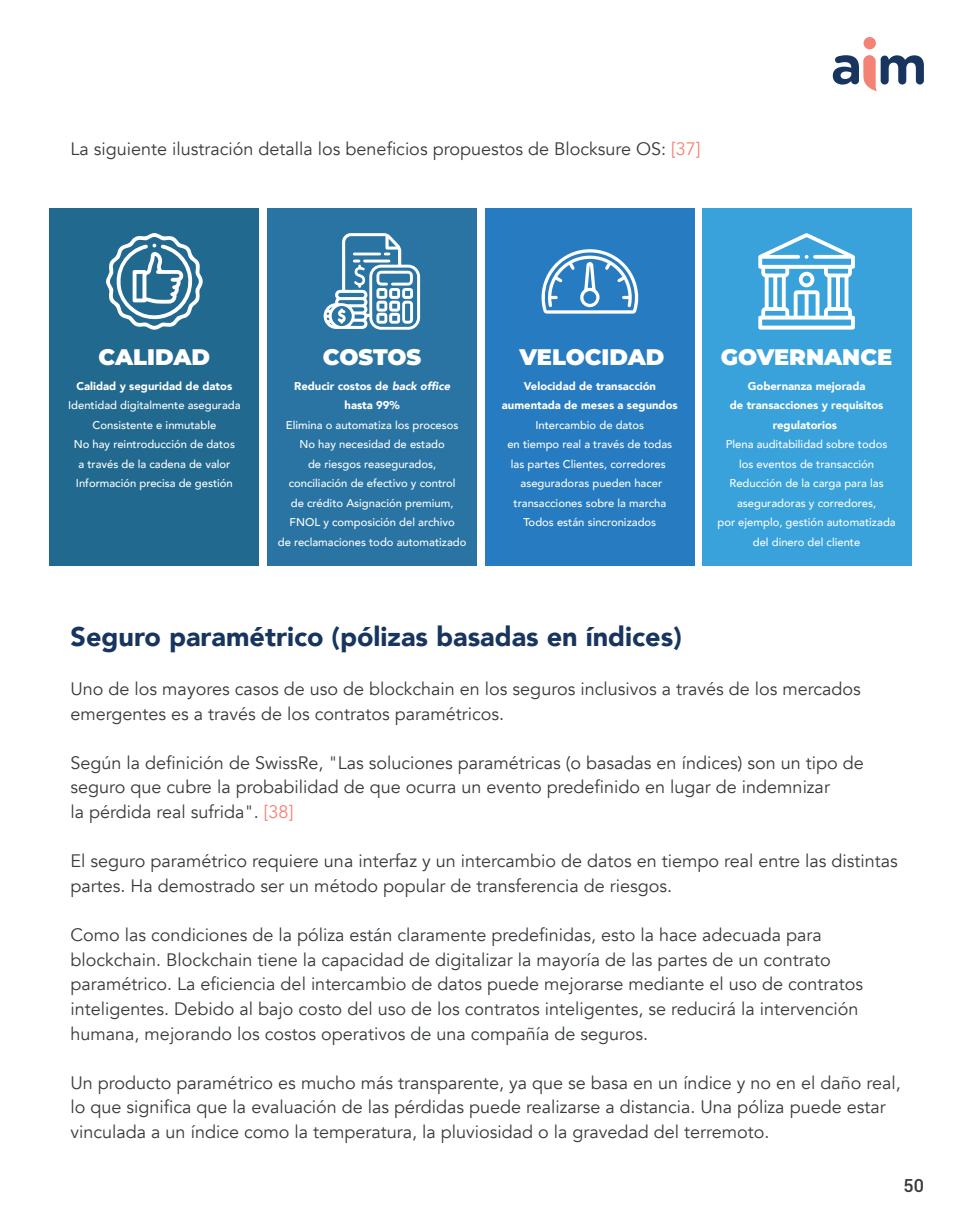
<style>
.page{position:relative;width:961px;height:1231px;background:#fff}
.page>*{position:absolute;margin:0;border:0;box-sizing:border-box;transform-origin:0 0}
.t1{font:900 27px "Avenir";color:#17355f}
.t2{font:900 22.5px "Montserrat";color:#fff}
.t3{font:18px/24.6px "Avenir";color:#383b3e}
.t4{font:500 18px "Roboto";color:#383b3e}
.t5{font:500 11.25px/19.5px "Avenir";color:#fff;text-align:center}
.t6{font:900 11.25px/19.5px "Avenir";color:#fff;text-align:center}
.s1{color:#f48376}
.s2{font-style:italic}
</style>
<div class="page">
<div style="left:50px;top:208px;width:209px;height:358px;background:#22698f"></div>
<div style="left:267px;top:208px;width:209px;height:358px;background:#2a74a3"></div>
<div style="left:485px;top:208px;width:209px;height:358px;background:#277bc0"></div>
<div style="left:701px;top:208px;width:210px;height:358px;background:#3aa2da"></div>
<svg style="left:323px;top:233px;width:97px;height:97px"></svg>
<svg style="left:758px;top:233px;width:96px;height:96px"></svg>
<svg style="left:541px;top:249px;width:97px;height:65px"></svg>
<svg style="left:106px;top:233px;width:97px;height:97px"></svg>
<div style="left:863px;top:37px;width:12px;height:12px;background:#f48376;border-radius:50%"></div>
<svg style="left:832px;top:55px;width:91px;height:36px"></svg>
<p class="t3" style="left:71px;top:137px;width:631px">La siguiente ilustración detalla los beneficios propuestos de Blocksure OS: <span class="s1">[37]</span></p>
<p class="t2" style="left:99px;top:340px;width:113px">CALIDAD</p>
<p class="t2" style="left:323px;top:340px;width:100px">COSTOS</p>
<p class="t2" style="left:519px;top:340px;width:146px">VELOCIDAD</p>
<p class="t2" style="left:721px;top:340px;width:173px">GOVERNANCE</p>
<p class="t6" style="left:77px;top:376px;width:157px">Calidad y seguridad de datos</p>
<p class="t5" style="left:68px;top:395px;width:174px">Identidad digitalmente asegurada<br>Consistente e inmutable<br>No hay reintroducción de datos<br>a través de la cadena de valor<br>Información precisa de gestión</p>
<p class="t6" style="left:294px;top:376px;width:158px">Reducir costos de <span class="s2">back office </span>hasta 99%</p>
<p class="t5" style="left:278px;top:414px;width:190px">Elimina o automatiza los procesos<br>No hay necesidad de estado<br>de riesgos reasegurados, conciliación de efectivo y control<br>de crédito Asignación premium,<br>FNOL y composición del archivo<br>de reclamaciones todo automatizado</p>
<p class="t6" style="left:729px;top:376px;width:155px">Gobernanza mejorada<br>de transacciones y requisitos regulatorios</p>
<p class="t5" style="left:717px;top:434px;width:180px">Plena auditabilidad sobre todos los eventos de transacción<br>Reducción de la carga para las aseguradoras y corredores,<br>por ejemplo, gestión automatizada del dinero del cliente</p>
<p class="t6" style="left:502px;top:376px;width:177px">Velocidad de transacción aumentada de meses a segundos</p>
<p class="t5" style="left:507px;top:414px;width:166px">Intercambio de datos<br>en tiempo real a través de todas las partes Clientes, corredores aseguradoras pueden hacer transacciones sobre la marcha<br>Todos están sincronizados</p>
<h1 class="t1" style="left:71px;top:613px;width:612px">Seguro paramétrico (pólizas basadas en índices)</h1>
<p class="t3" style="left:71px;top:677px;width:791px">Uno de los mayores casos de uso de blockchain en los seguros inclusivos a través de los mercados emergentes es a través de los contratos paramétricos.</p>
<p class="t3" style="left:71px;top:750px;width:794px">Según la definición de SwissRe, "Las soluciones paramétricas (o basadas en índices) son un tipo de seguro que cubre la probabilidad de que ocurra un evento predefinido en lugar de indemnizar<br>la pérdida real sufrida". <span class="s1">[38]</span></p>
<p class="t3" style="left:71px;top:849px;width:828px">El seguro paramétrico requiere una interfaz y un intercambio de datos en tiempo real entre las distintas partes. Ha demostrado ser un método popular de transferencia de riesgos.</p>
<p class="t3" style="left:71px;top:923px;width:794px">Como las condiciones de la póliza están claramente predefinidas, esto la hace adecuada para blockchain. Blockchain tiene la capacidad de digitalizar la mayoría de las partes de un contrato paramétrico. La eficiencia del intercambio de datos puede mejorarse mediante el uso de contratos inteligentes. Debido al bajo costo del uso de los contratos inteligentes, se reducirá la intervención humana, mejorando los costos operativos de una compañía de seguros.</p>
<p class="t3" style="left:71px;top:1070px;width:831px">Un producto paramétrico es mucho más transparente, ya que se basa en un índice y no en el daño real, lo que significa que la evaluación de las pérdidas puede realizarse a distancia. Una póliza puede estar vinculada a un índice como la temperatura, la pluviosidad o la gravedad del terremoto.</p>
<p class="t4" style="left:903px;top:1172px;width:22px">50</p>
</div>
